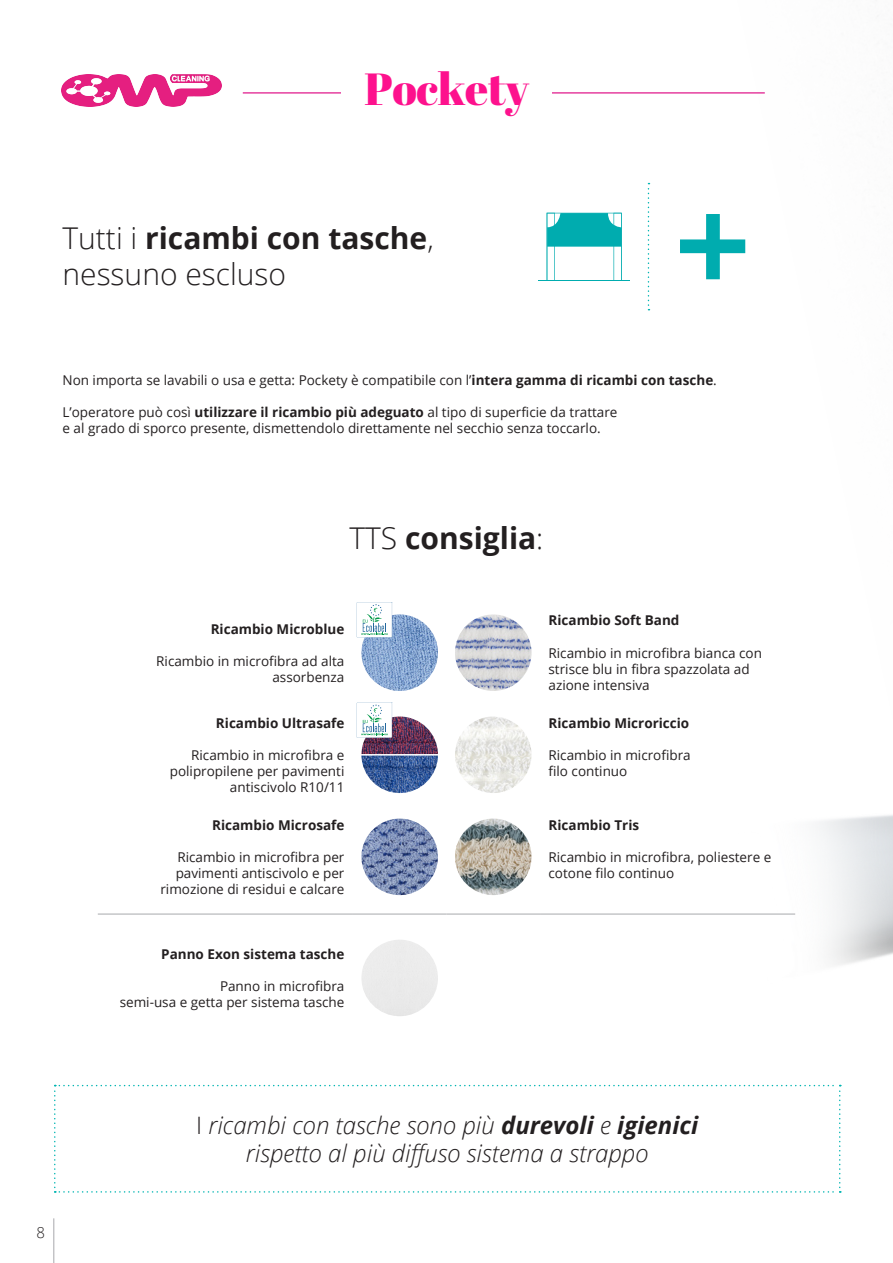
<style>
.page{position:relative;width:893px;height:1263px;background:#fff}
.page>*{position:absolute;margin:0;border:0;box-sizing:border-box;transform-origin:0 0}
.t1{font:45px "Abril Fatface";letter-spacing:-.01em;color:#fd118d}
.t2{font:300 30px/36px "Open Sans";color:#231f20}
.t3{font:700 30px "Open Sans";color:#231f20}
.t4{font:italic 300 24px/28.8px "Open Sans";color:#231f20;text-align:center}
.t5{font:300 15px "Open Sans";color:#231f20}
.t6{font:13.5px/16.2px "Open Sans";color:#231f20}
.t7{font:700 13.5px "Open Sans";color:#231f20}
.s1{font-weight:700}
.s2{font-weight:300}
.s3{font-style:normal}
</style>
<div class="page">
<img style="left:702px;top:92px;width:191px;height:1101px">
<svg style="left:648px;top:183px;width:1px;height:127px"></svg>
<hr style="left:539px;top:280px;width:91px;height:1px;background:#00acaf">
<svg style="left:547px;top:213px;width:75px;height:67px"></svg>
<svg style="left:680px;top:214px;width:65px;height:65px"></svg>
<hr style="left:54px;top:1218px;width:1px;height:45px;background:#a8a9ad">
<img style="left:361px;top:614px;width:77px;height:77px;border-radius:38px">
<img style="left:455px;top:614px;width:76px;height:77px;border-radius:38px">
<img style="left:361px;top:716px;width:77px;height:77px">
<hr style="left:361px;top:754px;width:77px;height:1px;background:#fff">
<img style="left:455px;top:716px;width:76px;height:77px;border-radius:38px">
<img style="left:361px;top:818px;width:77px;height:77px;border-radius:38px">
<img style="left:455px;top:818px;width:76px;height:77px;border-radius:38px">
<hr style="left:98px;top:914px;width:255px;height:1px;background:#a8a9ad">
<hr style="left:353px;top:914px;width:93px;height:1px;background:#a8a9ad">
<hr style="left:446px;top:914px;width:94px;height:1px;background:#a8a9ad">
<hr style="left:540px;top:914px;width:255px;height:1px;background:#a8a9ad">
<svg style="left:54px;top:1085px;width:787px;height:108px"></svg>
<svg style="left:357px;top:602px;width:35px;height:35px"></svg>
<svg style="left:357px;top:702px;width:35px;height:36px"></svg>
<hr style="left:243px;top:93px;width:522px;height:1px;background:#de0f87">
<div style="left:341px;top:57px;width:211px;height:48px;background:#fff"></div>
<img style="left:61px;top:75px;width:160px;height:31px">
<h1 class="t1" style="left:364px;top:57px;width:166px">Pockety</h1>
<h2 class="t2" style="left:63px;top:219px;width:373px">Tutti i <span class="s1">ricambi con tasche</span>, nessuno escluso</h2>
<p class="t6" style="left:63px;top:371px;width:656px">Non importa se lavabili o usa e getta: Pockety è compatibile con l’<span class="s1">intera gamma di ricambi con tasche</span>.</p>
<p class="t6" style="left:63px;top:404px;width:556px">L’operatore può così <span class="s1">utilizzare il ricambio più adeguato</span> al tipo di superficie da trattare e al grado di sporco presente, dismettendolo direttamente nel secchio senza toccarlo.</p>
<h2 class="t3" style="left:350px;top:517px;width:195px"><span class="s2">TTS</span> consiglia<span class="s2">:</span></h2>
<p class="t7" style="left:211px;top:619px;width:135px">Ricambio Microblue</p>
<p class="t6" style="left:156px;top:653px;width:190px;text-align:right">Ricambio in microfibra ad alta assorbenza</p>
<p class="t7" style="left:549px;top:611px;width:132px">Ricambio Soft Band</p>
<p class="t6" style="left:549px;top:644px;width:215px">Ricambio in microfibra bianca con strisce blu in fibra spazzolata ad azione intensiva</p>
<p class="t7" style="left:216px;top:713px;width:130px">Ricambio Ultrasafe</p>
<p class="t6" style="left:170px;top:747px;width:176px;text-align:right">Ricambio in microfibra e polipropilene per pavimenti antiscivolo R10/11</p>
<p class="t7" style="left:212px;top:815px;width:134px">Ricambio Microsafe</p>
<p class="t6" style="left:160px;top:849px;width:185px;text-align:right">Ricambio in microfibra per pavimenti antiscivolo e per rimozione di residui e calcare</p>
<p class="t7" style="left:161px;top:944px;width:185px">Panno Exon sistema tasche</p>
<p class="t6" style="left:120px;top:978px;width:226px;text-align:right">Panno in microfibra<br>semi-usa e getta per sistema tasche</p>
<p class="t7" style="left:549px;top:713px;width:142px">Ricambio Microriccio</p>
<p class="t6" style="left:549px;top:747px;width:144px">Ricambio in microfibra filo continuo</p>
<p class="t7" style="left:549px;top:815px;width:92px">Ricambio Tris</p>
<p class="t6" style="left:549px;top:849px;width:224px">Ricambio in microfibra, poliestere e cotone filo continuo</p>
<p class="t5" style="left:37px;top:1222px;width:10px">8</p>
<h3 class="t4" style="left:196px;top:1109px;width:503px"><span class="s3">I</span> ricambi con tasche sono più <span class="s1">durevoli</span> e <span class="s1">igienici </span>rispetto al più diffuso sistema a strappo</h3>
</div>
